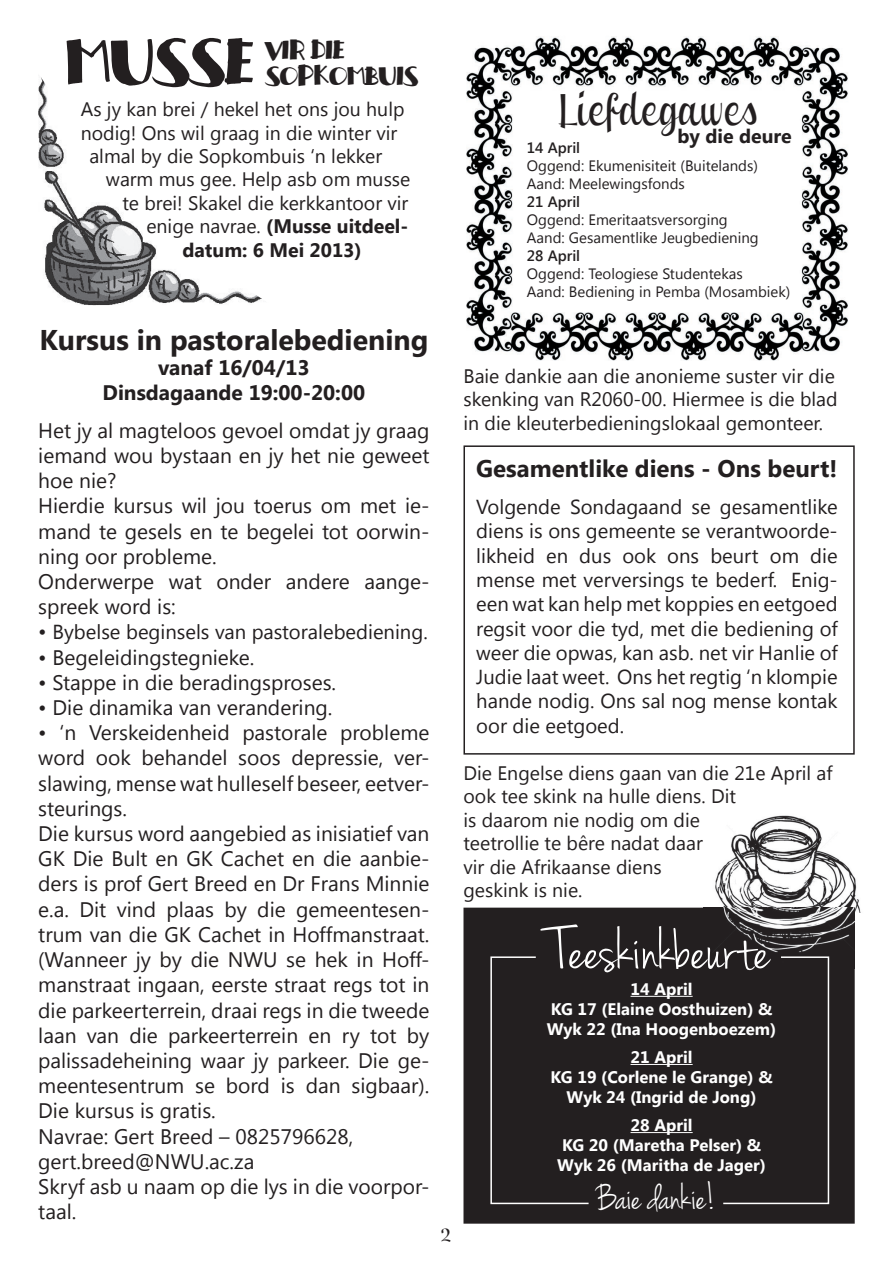
<style>
.page{position:relative;width:893px;height:1263px;background:#fff}
.page>*{position:absolute;margin:0;border:0;box-sizing:border-box;transform-origin:0 0}
.t1{font:63px "handrelief";color:#231f20}
.t2{font:62.85px "Jenna Sue";color:#fff}
.t3{font:45px "Clipper Script Fat Personal Use";color:#231f20}
.t4{font:39.45px "Jenna Sue";color:#fff}
.t5{font:700 28.5px "Segoe UI";color:#231f20}
.t6{font:25.5px/25.5px "handrelief";color:#231f20}
.t7{font:700 24px "Segoe UI";color:#231f20}
.t8{font:21px/25.2px "Segoe UI";color:#231f20}
.t9{font:700 21px/25.2px "Segoe UI";color:#231f20;text-align:center}
.t10{font:21px "Clipper Script Fat Personal Use";color:#231f20}
.t11{font:20.25px/24.3px "Segoe UI";color:#231f20;text-align:justify}
.t12{font:19.5px/23.4px "Segoe UI";color:#231f20}
.t13{font:700 19.5px "Segoe UI";color:#231f20}
.t14{font:700 16.65px/20.1px "Segoe UI";color:#fff;text-align:center}
.t15{font:15px/18px "Segoe UI";color:#231f20}
.t16{font:600 15px "Segoe UI";color:#231f20}
.s1{font-weight:400}
.s2{font-size:21px}
</style>
<div class="page">
<img style="left:38px;top:77px;width:224px;height:228px">
<img style="left:466px;top:36px;width:382px;height:325px">
<img style="left:715px;top:815px;width:146px;height:98px">
<div style="left:464px;top:908px;width:390px;height:315px;background:#231f20"></div>
<div style="left:463px;top:908px;width:392px;height:316px;border:2px solid #231f20"></div>
<img style="left:703px;top:907px;width:152px;height:61px">
<div style="left:490px;top:956px;width:339px;height:248px;border:2px solid #fff"></div>
<div style="left:536px;top:954px;width:244px;height:14px;background:#231f20"></div>
<div style="left:589px;top:1176px;width:133px;height:44px;background:#231f20"></div>
<hr style="left:630px;top:996px;width:63px;height:1px;background:#fff">
<hr style="left:630px;top:1064px;width:63px;height:1px;background:#fff">
<hr style="left:630px;top:1132px;width:63px;height:1px;background:#fff">
<div style="left:463px;top:445px;width:392px;height:310px;border:1px solid #231f20"></div>
<h1 class="t1" style="left:67px;top:32px;width:189px">MUSSE</h1>
<p class="t6" style="left:266px;top:38px;width:154px">VIR DIE<br>SOPKOMBUIS</p>
<p class="t12" style="left:81px;top:97px;width:325px">As jy kan brei / hekel het ons jou hulp</p>
<p class="t12" style="left:81px;top:120px;width:318px">nodig! Ons wil graag in die winter vir</p>
<p class="t12" style="left:89px;top:144px;width:294px">almal by die Sopkombuis ‘n lekker</p>
<p class="t12" style="left:106px;top:167px;width:306px">warm mus gee. Help asb om musse</p>
<p class="t12" style="left:122px;top:190px;width:287px">te brei! Skakel die kerkkantoor vir</p>
<p class="t13" style="left:146px;top:212px;width:263px"><span class="s1">enige navrae.</span> (Musse uitdeel-</p>
<p class="t13" style="left:182px;top:236px;width:181px">datum: 6 Mei 2013)</p>
<h3 class="t5" style="left:39px;top:319px;width:390px">Kursus in pastoralebediening</h3>
<p class="t9" style="left:103px;top:354px;width:264px">vanaf 16/04/13<br>Dinsdagaande 19:00-20:00</p>
<p class="t8" style="left:38px;top:417px;width:393px">Het jy al magteloos gevoel omdat jy graag iemand wou bystaan en jy het nie geweet hoe nie?<br>Hierdie kursus wil jou toerus om met ie&shy;mand te gesels en te begelei tot oorwin&shy;ning oor probleme.<br>Onderwerpe wat onder andere aange&shy;spreek word is:</p>
<p class="t11" style="left:38px;top:619px;width:391px"><span class="s2">•</span> Bybelse beginsels van pastoralebediening.</p>
<p class="t8" style="left:38px;top:644px;width:218px">• Begeleidingstegnieke.</p>
<p class="t8" style="left:38px;top:669px;width:299px">• Stappe in die beradingsproses.</p>
<p class="t8" style="left:38px;top:694px;width:296px">• Die dinamika van verandering.</p>
<p class="t8" style="left:38px;top:719px;width:393px">• ‘n Verskeidenheid pastorale probleme word ook behandel soos depressie, ver&shy;slawing, mense wat hulleself beseer, eetver&shy;steurings.<br>Die kursus word aangebied as inisiatief van GK Die Bult en GK Cachet en die aanbie&shy;ders is prof Gert Breed en Dr Frans Minnie e.a. Dit vind plaas by die gemeentesen&shy;trum van die GK Cachet in Hoffmanstraat. (Wanneer jy by die NWU se hek in Hoff&shy;manstraat ingaan, eerste straat regs tot in die parkeerterrein, draai regs in die tweede laan van die parkeerterrein en ry tot by palissadeheining waar jy parkeer. Die ge&shy;meentesentrum se bord is dan sigbaar).<br>Die kursus is gratis.<br>Navrae: Gert Breed – 0825796628, gert.breed@NWU.ac.za<br>Skryf asb u naam op die lys in die voorpor&shy;taal.</p>
<p class="t10" style="left:441px;top:1221px;width:11px">2</p>
<h3 class="t3" style="left:560px;top:82px;width:202px">Liefdegawes</h3>
<p class="t13" style="left:677px;top:122px;width:116px">by die deure</p>
<p class="t16" style="left:527px;top:137px;width:55px">14 April</p>
<p class="t15" style="left:527px;top:156px;width:233px">Oggend: Ekumenisiteit (Buitelands)<br>Aand: Meelewingsfonds</p>
<p class="t16" style="left:527px;top:191px;width:55px">21 April</p>
<p class="t15" style="left:527px;top:210px;width:233px">Oggend: Emeritaatsversorging<br>Aand: Gesamentlike Jeugbediening</p>
<p class="t16" style="left:527px;top:245px;width:55px">28 April</p>
<p class="t15" style="left:527px;top:264px;width:265px">Oggend: Teologiese Studentekas<br>Aand: Bediening in Pemba (Mosambiek)</p>
<p class="t12" style="left:463px;top:363px;width:376px">Baie dankie aan die anonieme suster vir die skenking van R2060-00. Hiermee is die blad in die kleuterbedieningslokaal gemonteer.</p>
<p class="t7" style="left:476px;top:451px;width:363px">Gesamentlike diens - Ons beurt!</p>
<p class="t11" style="left:476px;top:494px;width:363px">Volgende Sondagaand se gesamentlike diens is ons gemeente se verantwoorde&shy;likheid en dus ook ons beurt om die mense met verversings te bederf. Enig&shy;een wat kan help met koppies en eetgoed regsit voor die tyd, met die bediening of weer die opwas, kan asb. net vir Hanlie of Judie laat weet. Ons het regtig ‘n klompie hande nodig. Ons sal nog mense kontak oor die eetgoed.</p>
<p class="t12" style="left:463px;top:760px;width:371px">Die Engelse diens gaan van die 21e April af ook tee skink na hulle diens. Dit<br>is daarom nie nodig om die<br>teetrollie te bêre nadat daar<br>vir die Afrikaanse diens<br>geskink is nie.</p>
<h2 class="t2" style="left:553px;top:914px;width:218px">Teeskinkbeurte</h2>
<p class="t14" style="left:547px;top:978px;width:231px">14 April<br>KG 17 (Elaine Oosthuizen) &amp;<br>Wyk 22 (Ina Hoogenboezem)</p>
<p class="t14" style="left:551px;top:1046px;width:223px">21 April<br>KG 19 (Corlene le Grange) &amp;<br>Wyk 24 (Ingrid de Jong)</p>
<p class="t14" style="left:557px;top:1114px;width:210px">28 April<br>KG 20 (Maretha Pelser) &amp;<br>Wyk 26 (Maritha de Jager)</p>
<h3 class="t4" style="left:597px;top:1175px;width:121px">Baie dankie!</h3>
</div>
